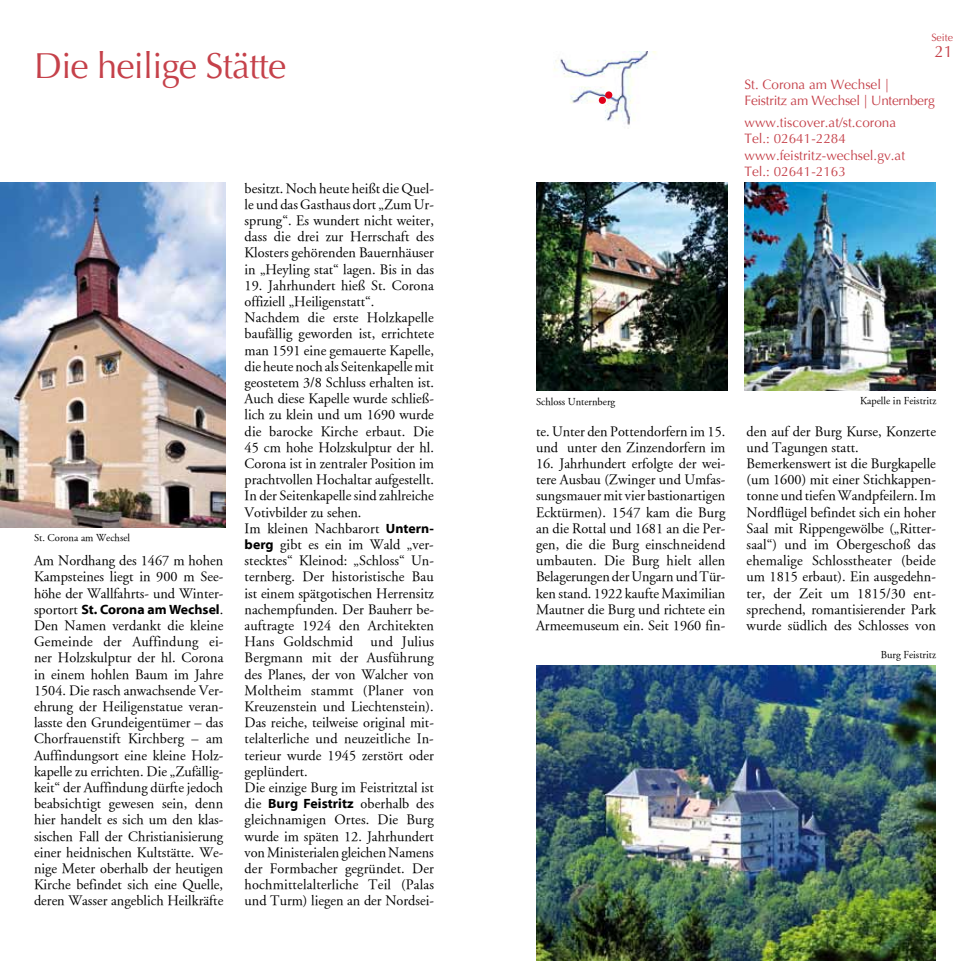
<style>
.page{position:relative;width:970px;height:961px;background:#fff}
.page>*{position:absolute;margin:0;border:0;box-sizing:border-box;transform-origin:0 0}
.t1{font:36px "Optima";letter-spacing:-.02em;color:#c5414a}
.t2{font:16.5px "Optima";color:#c5414a}
.t3{font:14.25px/16.2px "Adobe Garamond";color:#000;text-align:justify}
.t4{font:13.5px/16.2px "Optima";color:#c5414a}
.t5{font:13.5px/16.2px "Optima";letter-spacing:-.02em;color:#c5414a}
.t6{font:700 13.5px "Myriad Web Pro";color:#000}
.t7{font:10.5px "Adobe Garamond";color:#000}
.t8{font:10.5px "Optima";color:#c5414a}
.s1{font-family:"Adobe Garamond";font-weight:400;font-size:14.25px}
.s2{font-family:"Myriad Web Pro";font-weight:700;font-size:13.5px}
</style>
<div class="page">
<img style="left:0;top:183px;width:225px;height:344px">
<img style="left:553px;top:52px;width:103px;height:73px">
<img style="left:536px;top:665px;width:399px;height:296px">
<img style="left:536px;top:183px;width:191px;height:208px">
<img style="left:744px;top:183px;width:191px;height:208px">
<div style="left:598px;top:97px;width:8px;height:7px;background:#e2001a;border-radius:50%"></div>
<div style="left:605px;top:91px;width:7px;height:8px;background:#e2001a;border-radius:50%"></div>
<h1 class="t1" style="left:34px;top:43px;width:253px">Die heilige Stätte</h1>
<p class="t7" style="left:34px;top:532px;width:98px">St. Corona am Wechsel</p>
<p class="t3" style="left:34px;top:553px;width:191px">Am Nordhang des 1467 m hohen Kampsteines liegt in 900 m See&shy;höhe der Wallfahrts- und Winter-</p>
<p class="t6" style="left:34px;top:602px;width:191px"><span class="s1">sportort</span> St. Corona am Wechsel<span class="s1">.</span></p>
<p class="t3" style="left:34px;top:618px;width:191px">Den Namen verdankt die kleine Gemeinde der Auffindung ei&shy;ner Holzskulptur der hl. Corona in einem hohlen Baum im Jahre 1504. Die rasch anwachsende Ver&shy;ehrung der Heiligenstatue veran&shy;lasste den Grundeigentümer – das Chorfrauenstift Kirchberg – am Auffindungsort eine kleine Holz&shy;kapelle zu errichten. Die „Zufällig&shy;keit“ der Auffindung dürfte jedoch beabsichtigt gewesen sein, denn hier handelt es sich um den klas&shy;sischen Fall der Christianisierung einer heidnischen Kultstätte. We&shy;nige Meter oberhalb der heutigen Kirche befindet sich eine Quelle, deren Wasser angeblich Heilkräfte</p>
<p class="t3" style="left:244px;top:180px;width:191px">besitzt. Noch heute heißt die Quel&shy;le und das Gasthaus dort „Zum Ur&shy;sprung“. Es wundert nicht weiter, dass die drei zur Herrschaft des Klosters gehörenden Bauernhäuser in „Heyling stat“ lagen. Bis in das</p>
<p class="t3" style="left:244px;top:278px;width:191px;text-align:left">19. Jahrhundert hieß St. Corona offiziell „Heiligenstatt“.<br>Nachdem die erste Holzkapelle baufällig geworden ist, errichtete man 1591 eine gemauerte Kapelle, die heute noch als Seitenkapelle mit geostetem 3/8 Schluss erhalten ist.<br>Auch diese Kapelle wurde schließ&shy;lich zu klein und um 1690 wurde die barocke Kirche erbaut. Die<br>45 cm hohe Holzskulptur der hl.<br>Corona ist in zentraler Position im prachtvollen Hochaltar aufgestellt.<br>In der Seitenkapelle sind zahlreiche<br>Votivbilder zu sehen.<br>Im kleinen Nachbarort <span class="s2">Untern&shy;berg</span> gibt es ein im Wald „ver&shy;stecktes“ Kleinod: „Schloss“ Un&shy;ternberg. Der historistische Bau ist einem spätgotischen Herrensitz nachempfunden. Der Bauherr be&shy;auftragte 1924 den Architekten<br>Hans Goldschmid und Julius<br>Bergmann mit der Ausführung des Planes, der von Walcher von<br>Moltheim stammt (Planer von<br>Kreuzenstein und Liechtenstein).<br>Das reiche, teilweise original mit&shy;telalterliche und neuzeitliche In&shy;terieur wurde 1945 zerstört oder geplündert.<br>Die einzige Burg im Feistritztal ist die <span class="s2">Burg Feistritz</span> oberhalb des gleichnamigen Ortes. Die Burg wurde im späten 12. Jahrhundert von Ministerialen gleichen Namens der Formbacher gegründet. Der hochmittelalterliche Teil (Palas und Turm) liegen an der Nordsei-</p>
<p class="t8" style="left:931px;top:31px;width:23px">Seite</p>
<p class="t2" style="left:934px;top:41px;width:20px">21</p>
<p class="t5" style="left:744px;top:76px;width:192px">St. Corona am Wechsel |<br>Feistritz am Wechsel | Unternberg</p>
<p class="t4" style="left:744px;top:115px;width:162px">www.tiscover.at/st.corona<br>Tel.: 02641-2284 www.feistritz-wechsel.gv.at<br>Tel.: 02641-2163</p>
<p class="t7" style="left:536px;top:396px;width:81px">Schloss Unternberg</p>
<p class="t3" style="left:536px;top:423px;width:191px">te. Unter den Pottendorfern im 15. und unter den Zinzendorfern im</p>
<p class="t3" style="left:536px;top:456px;width:191px">16. Jahrhundert erfolgte der wei&shy;tere Ausbau (Zwinger und Umfas&shy;sungsmauer mit vier bastionartigen Ecktürmen). 1547 kam die Burg an die Rottal und 1681 an die Per&shy;gen, die die Burg einschneidend umbauten. Die Burg hielt allen Belagerungen der Ungarn und Tür&shy;ken stand. 1922 kaufte Maximilian Mautner die Burg und richtete ein Armeemuseum ein. Seit 1960 fin-</p>
<p class="t7" style="left:860px;top:395px;width:78px">Kapelle in Feistritz</p>
<p class="t3" style="left:746px;top:423px;width:191px;text-align:left">den auf der Burg Kurse, Konzerte und Tagungen statt.<br>Bemerkenswert ist die Burgkapelle (um 1600) mit einer Stichkappen&shy;tonne und tiefen Wandpfeilern. Im<br>Nordflügel befindet sich ein hoher<br>Saal mit Rippengewölbe („Ritter&shy;saal“) und im Obergeschoß das ehemalige Schlosstheater (beide um 1815 erbaut). Ein ausgedehn&shy;ter, der Zeit um 1815/30 ent&shy;sprechend, romantisierender Park wurde südlich des Schlosses von</p>
<p class="t7" style="left:880px;top:649px;width:57px">Burg Feistritz</p>
</div>
